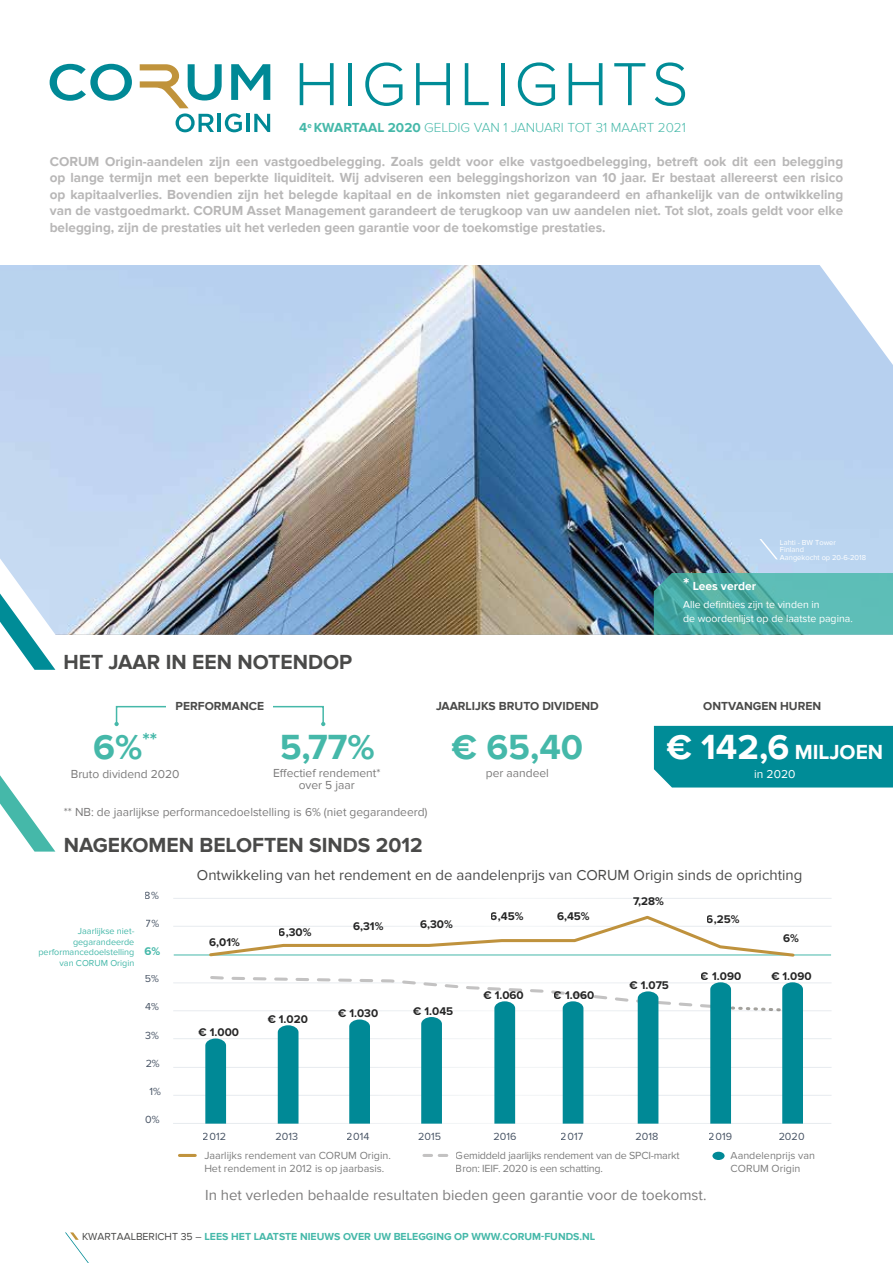
<style>
.page{position:relative;width:893px;height:1263px;background:#fff}
.page>*{position:absolute;margin:0;border:0;box-sizing:border-box;transform-origin:0 0}
.t1{font:300 63px "Proxima Nova";letter-spacing:.07em;color:#008c97}
.t2{font:700 36px "Proxima Nova";color:#45b8a9}
.t3{font:700 21px "Proxima Nova";color:#4a4a49}
.t4{font:700 21px "Proxima Nova";color:#fff}
.t5{font:15px "Proxima Nova";color:#4a4a49}
.t6{font:15px "Proxima Nova";color:#7c7b7b}
.t7{font:700 13.5px/16.5px "Proxima Nova";color:#b8b7b7;text-align:justify}
.t8{font:300 13.5px "Proxima Nova";color:#45b8a9}
.t9{font:12px/12px "Proxima Nova";color:#7c7b7b;text-align:center}
.t10{font:700 12px "Proxima Nova";color:#4a4a49}
.t11{font:700 12px "Proxima Nova";color:#fff}
.t12{font:12px "Proxima Nova";color:#fff}
.t13{font:700 11.55px "Proxima Nova";color:#262626}
.t14{font:700 11.55px "Proxima Nova";color:#45b8a9}
.t15{font:10.8px/12.9px "Proxima Nova";color:#262626}
.t16{font:10.8px/12.9px "Proxima Nova";letter-spacing:-.02em;color:#262626}
.t17{font:10.8px "Proxima Nova";letter-spacing:.01em;color:#485465}
.t18{font:700 10.5px "Proxima Nova";color:#45b8a9}
.t19{font:10.5px/13.5px "Proxima Nova";color:#fff}
.t20{font:9px/10.5px "Proxima Nova";color:#45b8a9;text-align:right}
.t21{font:7.5px/7.5px "Proxima Nova";color:#fff}
.s1{font-weight:700}
.s2{font-size:18px}
.s3{font-size:36px}
.s4{font-weight:400;color:#4a4a49}
</style>
<div class="page">
<img style="left:0;top:265px;width:893px;height:370px">
<svg style="left:783px;top:265px;width:110px;height:100px"></svg>
<svg style="left:65px;top:1232px;width:24px;height:31px"></svg>
<svg style="left:50px;top:64px;width:82px;height:37px"></svg>
<svg style="left:140px;top:64px;width:130px;height:68px"></svg>
<svg style="left:759px;top:539px;width:19px;height:20px"></svg>
<svg style="left:0;top:775px;width:55px;height:76px"></svg>
<svg style="left:0;top:558px;width:56px;height:112px"></svg>
<div style="left:654px;top:726px;width:239px;height:61px;background:#008c97"></div>
<hr style="left:174px;top:954px;width:657px;height:1px;background:#45b8a9">
<hr style="left:179px;top:1154px;width:16px;height:3px;background:#c0933d">
<div style="left:712px;top:1152px;width:13px;height:8px;background:#008996;border-radius:50%"></div>
<svg style="left:422px;top:1154px;width:25px;height:3px"></svg>
<svg style="left:205px;top:976px;width:598px;height:147px"></svg>
<svg style="left:207px;top:915px;width:589px;height:42px"></svg>
<svg style="left:654px;top:573px;width:239px;height:62px;background:#54b2ab"></svg>
<svg style="left:114px;top:722px;width:5px;height:4px"></svg>
<svg style="left:321px;top:722px;width:4px;height:4px"></svg>
<h1 class="t1" style="left:294px;top:48px;width:396px">HIGHLIGHTS</h1>
<p class="t8" style="left:299px;top:120px;width:388px"><span class="s1">4</span><sup>e</sup> <span class="s1">KWARTAAL 2020</span> GELDIG VAN 1 JANUARI TOT 31 MAART 2021</p>
<p class="t7" style="left:50px;top:153px;width:795px">CORUM Origin-aandelen zijn een vastgoedbelegging. Zoals geldt voor elke vastgoedbelegging, betreft ook dit een belegging op lange termijn met een beperkte liquiditeit. Wij adviseren een beleggingshorizon van 10 jaar. Er bestaat allereerst een risico op kapitaalverlies. Bovendien zijn het belegde kapitaal en de inkomsten niet gegarandeerd en afhankelijk van de ontwikkeling van de vastgoedmarkt. CORUM Asset Management garandeert de terugkoop van uw aandelen niet. Tot slot, zoals geldt voor elke belegging, zijn de prestaties uit het verleden geen garantie voor de toekomstige prestaties.</p>
<p class="t21" style="left:780px;top:539px;width:88px">Lahti - BW Tower<br>Finland<br>Aangekocht op 20-6-2018</p>
<h3 class="t3" style="left:63px;top:650px;width:290px">HET JAAR IN EEN NOTENDOP</h3>
<p class="t10" style="left:176px;top:699px;width:90px">PERFORMANCE</p>
<h2 class="t2" style="left:93px;top:726px;width:65px">6%<sup>**</sup></h2>
<h2 class="t2" style="left:280px;top:726px;width:96px">5,77%</h2>
<p class="t9" style="left:71px;top:768px;width:110px">Bruto dividend 2020</p>
<p class="t9" style="left:273px;top:767px;width:109px">Effectief rendement* over 5 jaar</p>
<p class="t9" style="left:64px;top:806px;width:365px">** NB: de jaarlijkse performancedoelstelling is 6% (niet gegarandeerd)</p>
<h3 class="t3" style="left:64px;top:833px;width:360px">NAGEKOMEN BELOFTEN SINDS 2012</h3>
<p class="t10" style="left:436px;top:699px;width:164px">JAARLIJKS BRUTO DIVIDEND</p>
<h2 class="t2" style="left:452px;top:726px;width:133px">€ 65,40</h2>
<p class="t9" style="left:486px;top:767px;width:65px">per aandeel</p>
<p class="t11" style="left:683px;top:579px;width:74px"><span class="s2">*</span> Lees verder</p>
<p class="t19" style="left:683px;top:598px;width:171px">Alle definities zijn te vinden in<br>de woordenlijst op de laatste pagina.</p>
<p class="t10" style="left:703px;top:699px;width:119px">ONTVANGEN HUREN</p>
<h3 class="t4" style="left:666px;top:740px;width:218px"><span class="s3">€ 142,6</span> MILJOEN</h3>
<p class="t12" style="left:754px;top:767px;width:43px">in 2020</p>
<p class="t20" style="left:39px;top:926px;width:97px">Jaarlijkse niet&shy;gegarandeerde performancedoelstelling van CORUM Origin</p>
<p class="t17" style="left:145px;top:887px;width:16px">8%</p>
<p class="t17" style="left:146px;top:915px;width:15px">7%</p>
<p class="t14" style="left:145px;top:942px;width:17px">6%</p>
<p class="t17" style="left:145px;top:971px;width:16px">5%</p>
<p class="t17" style="left:145px;top:999px;width:15px">4%</p>
<p class="t17" style="left:145px;top:1027px;width:15px">3%</p>
<p class="t17" style="left:145px;top:1055px;width:16px">2%</p>
<p class="t17" style="left:149px;top:1083px;width:13px">1%</p>
<p class="t17" style="left:145px;top:1111px;width:16px">0%</p>
<p class="t5" style="left:197px;top:866px;width:607px">Ontwikkeling van het rendement en de aandelenprijs van CORUM Origin sinds de oprichting</p>
<p class="t13" style="left:209px;top:934px;width:32px">6,01%</p>
<p class="t13" style="left:199px;top:1023px;width:42px">€ 1.000</p>
<p class="t13" style="left:279px;top:923px;width:34px">6,30%</p>
<p class="t13" style="left:353px;top:918px;width:32px">6,31%</p>
<p class="t13" style="left:420px;top:915px;width:34px">6,30%</p>
<p class="t13" style="left:268px;top:1010px;width:42px">€ 1.020</p>
<p class="t13" style="left:338px;top:1004px;width:42px">€ 1.030</p>
<p class="t13" style="left:413px;top:1002px;width:41px">€ 1.045</p>
<p class="t13" style="left:491px;top:908px;width:34px">6,45%</p>
<p class="t13" style="left:557px;top:908px;width:34px">6,45%</p>
<p class="t13" style="left:483px;top:986px;width:42px">€ 1.060</p>
<p class="t13" style="left:554px;top:986px;width:42px">€ 1.060</p>
<p class="t13" style="left:633px;top:892px;width:32px">7,28%</p>
<p class="t13" style="left:630px;top:976px;width:41px">€ 1.075</p>
<p class="t13" style="left:707px;top:910px;width:34px">6,25%</p>
<p class="t13" style="left:701px;top:967px;width:42px">€ 1.090</p>
<p class="t13" style="left:783px;top:930px;width:17px">6%</p>
<p class="t13" style="left:771px;top:967px;width:42px">€ 1.090</p>
<p class="t17" style="left:203px;top:1128px;width:25px">2012</p>
<p class="t17" style="left:275px;top:1128px;width:24px">2013</p>
<p class="t17" style="left:347px;top:1128px;width:24px">2014</p>
<p class="t17" style="left:418px;top:1128px;width:25px">2015</p>
<p class="t17" style="left:493px;top:1128px;width:25px">2016</p>
<p class="t17" style="left:561px;top:1128px;width:24px">2017</p>
<p class="t17" style="left:635px;top:1128px;width:25px">2018</p>
<p class="t17" style="left:709px;top:1128px;width:25px">2019</p>
<p class="t17" style="left:778px;top:1128px;width:28px">2020</p>
<p class="t15" style="left:204px;top:1148px;width:188px">Jaarlijks rendement van CORUM Origin.<br>Het rendement in 2012 is op jaarbasis.</p>
<p class="t15" style="left:731px;top:1148px;width:86px">Aandelenprijs van<br>CORUM Origin</p>
<p class="t16" style="left:456px;top:1148px;width:225px">Gemiddeld jaarlijks rendement van de SPCI-markt<br>Bron: IEIF. 2020 is een schatting.</p>
<p class="t6" style="left:205px;top:1186px;width:503px">In het verleden behaalde resultaten bieden geen garantie voor de toekomst.</p>
<p class="t18" style="left:82px;top:1230px;width:515px"><span class="s4">KWARTAALBERICHT 35 –</span> LEES HET LAATSTE NIEUWS OVER UW BELEGGING OP WWW.CORUM-FUNDS.NL</p>
</div>
